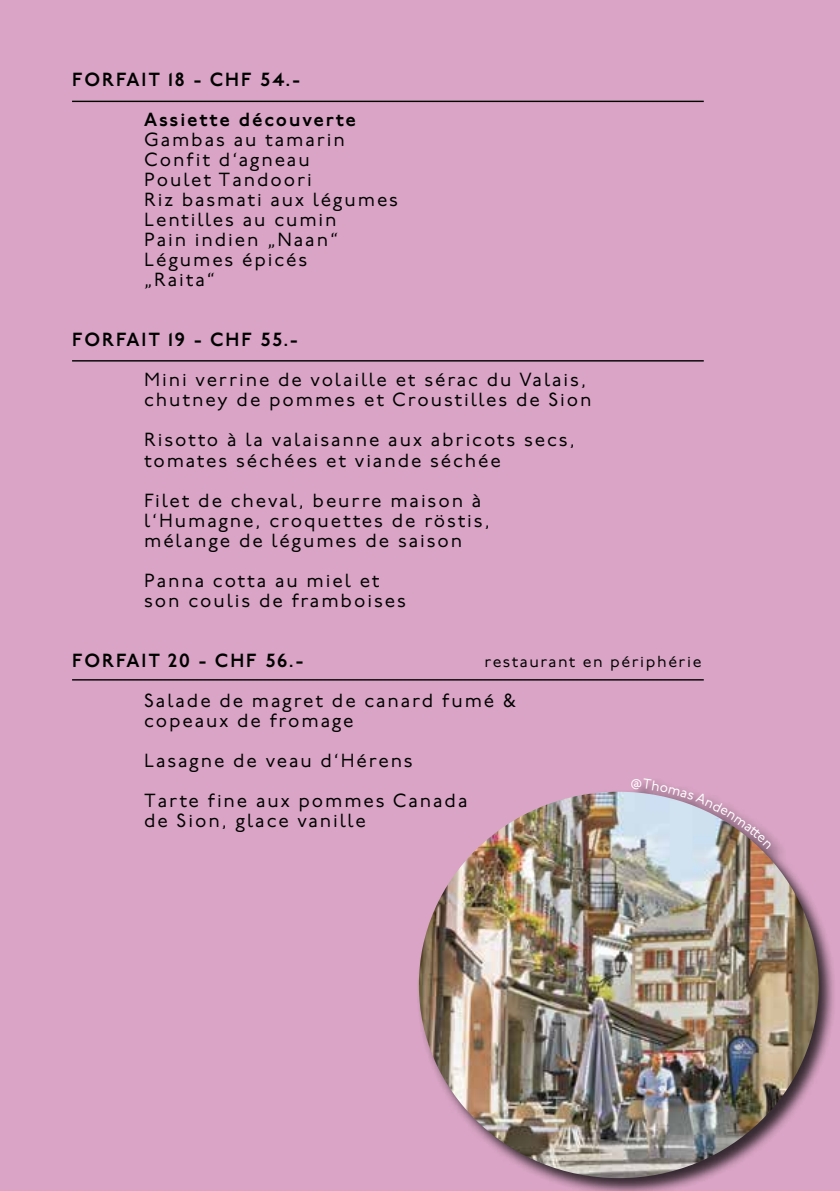
<style>
.page{position:relative;width:840px;height:1191px;background:#fff}
.page>*{position:absolute;margin:0;border:0;box-sizing:border-box;transform-origin:0 0}
.t1{font:19px/20px "P22 Underground Pro";letter-spacing:.1em;color:#000}
.t2{font:600 19px/40px "P22 Underground Pro";letter-spacing:.1em;color:#000}
.t3{font:16px "P22 Underground Pro";letter-spacing:.1em;color:#000}
</style>
<div class="page">
<div style="left:0;top:0;width:839px;height:1191px;background:#d9a4c5"></div>
<hr style="left:72px;top:101px;width:631px;height:1px;background:#000">
<hr style="left:72px;top:360px;width:631px;height:1px;background:#000">
<hr style="left:72px;top:679px;width:631px;height:1px;background:#000">
<div style="left:416px;top:777px;width:420px;height:414px;background:#000;opacity:.75"></div>
<img style="left:418px;top:791px;width:400px;height:387px">
<svg style="left:630px;top:778px;width:141px;height:70px"></svg>
<p class="t2" style="left:144px;top:60px;width:213px;text-indent:-72px">FORFAIT 18 - CHF 54.-<br>Assiette découverte</p>
<p class="t1" style="left:144px;top:129px;width:255px">Gambas au tamarin<br>Confit d‘agneau<br>Poulet Tandoori<br>Riz basmati aux légumes<br>Lentilles au cumin<br>Pain indien „Naan“<br>Légumes épicés<br>„Raita“</p>
<p class="t2" style="left:72px;top:320px;width:227px">FORFAIT 19 - CHF 55.-</p>
<p class="t1" style="left:144px;top:369px;width:449px">Mini verrine de volaille et sérac du Valais, chutney de pommes et Croustilles de Sion</p>
<p class="t1" style="left:144px;top:429px;width:432px">Risotto à la valaisanne aux abricots secs, tomates séchées et viande séchée</p>
<p class="t1" style="left:144px;top:489px;width:347px">Filet de cheval, beurre maison à l‘Humagne, croquettes de röstis, mélange de légumes de saison</p>
<p class="t1" style="left:144px;top:569px;width:263px">Panna cotta au miel et son coulis de framboises</p>
<p class="t2" style="left:72px;top:640px;width:233px">FORFAIT 20 - CHF 56.-</p>
<p class="t3" style="left:484px;top:649px;width:218px">restaurant en périphérie</p>
<p class="t1" style="left:144px;top:689px;width:373px">Salade de magret de canard fumé &amp; copeaux de fromage</p>
<p class="t1" style="left:144px;top:739px;width:325px;line-height:40px">Lasagne de veau d‘Hérens<br>Tarte fine aux pommes Canada</p>
<p class="t1" style="left:144px;top:809px;width:223px">de Sion, glace vanille</p>
</div>
